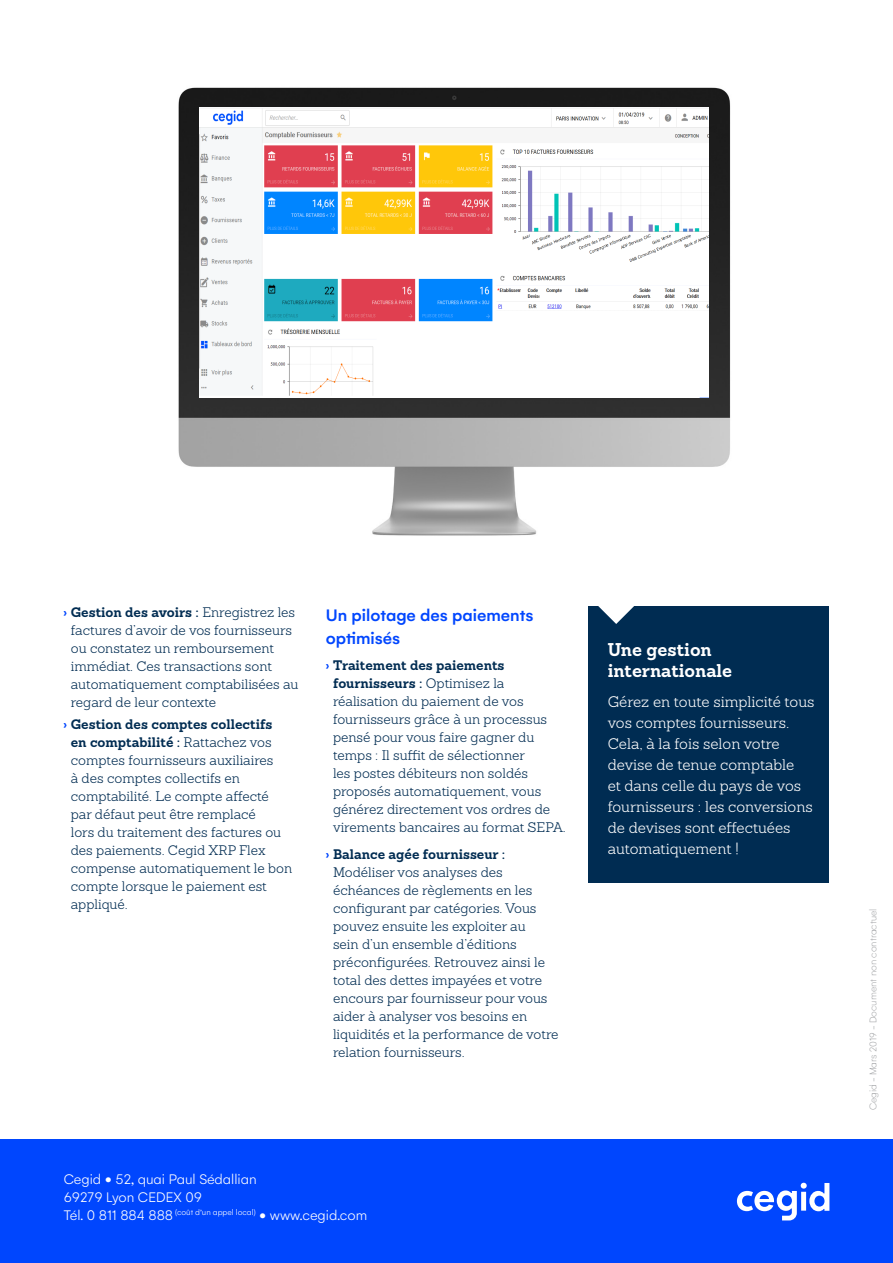
<style>
.page{position:relative;width:893px;height:1263px;background:#fff}
.page>*{position:absolute;margin:0;border:0;box-sizing:border-box;transform-origin:0 0}
.FP_-_Titre_paragraph{font:500 18px/22.5px "Gelion";color:#0046fe}
.t1{font:700 18px/21.6px "Sanchez";color:#fff}
.t2{font:300 15px/21px "Sanchez";color:#fff}
.t3{font:300 15px "Gelion";color:#fff}
.FP_-_Texte_paragraph{font:300 13.5px/18px "Sanchez";color:#002c52}
.t4{font:100 10.5px "Gelion";color:#939598}
.s1{font-family:"Gelion";font-weight:500;font-size:12.75px;color:#0046fe}
.s2{font-weight:700}
</style>
<div class="page">
<div style="left:0;top:1140px;width:893px;height:123px;background:#0046fe"></div>
<svg style="left:737px;top:1183px;width:92px;height:37px"></svg>
<div style="left:588px;top:606px;width:241px;height:276px;background:#002c52"></div>
<svg style="left:598px;top:606px;width:36px;height:18px"></svg>
<img style="left:178px;top:87px;width:553px;height:449px">
<img style="left:200px;top:107px;width:509px;height:291px">
<p class="FP_-_Texte_paragraph" style="left:71px;top:603px;width:229px;text-indent:-7px"><span class="s1">›</span> <span class="s2">Gestion des avoirs :</span> Enregistrez les factures d’avoir de vos fournisseurs ou constatez un remboursement immédiat. Ces transactions sont automatiquement comptabilisées au regard de leur contexte</p>
<p class="FP_-_Texte_paragraph" style="left:71px;top:715px;width:223px;text-indent:-7px"><span class="s1">›</span> <span class="s2">Gestion des comptes collectifs<br>en comptabilité :</span> Rattachez vos comptes fournisseurs auxiliaires<br>à des comptes collectifs en comptabilité. Le compte affecté par défaut peut être remplacé<br>lors du traitement des factures ou des paiements. Cegid XRP Flex compense automatiquement le bon compte lorsque le paiement est appliqué.</p>
<p class="FP_-_Titre_paragraph" style="left:326px;top:604px;width:209px">Un pilotage des paiements optimisés</p>
<p class="FP_-_Texte_paragraph" style="left:333px;top:657px;width:234px;text-indent:-7px"><span class="s1">›</span> <span class="s2">Traitement des paiements fournisseurs :</span> Optimisez la réalisation du paiement de vos fournisseurs grâce à un processus pensé pour vous faire gagner du temps : Il suffit de sélectionner<br>les postes débiteurs non soldés proposés automatiquement, vous générez directement vos ordres de virements bancaires au format SEPA.</p>
<p class="FP_-_Texte_paragraph" style="left:333px;top:845px;width:227px;text-indent:-7px"><span class="s1">›</span> <span class="s2">Balance agée fournisseur :<br></span>Modéliser vos analyses des échéances de règlements en les configurant par catégories. Vous pouvez ensuite les exploiter au<br>sein d’un ensemble d’éditions préconfigurées. Retrouvez ainsi le total des dettes impayées et votre encours par fournisseur pour vous aider à analyser vos besoins en liquidités et la performance de votre relation fournisseurs.</p>
<p class="t1" style="left:608px;top:638px;width:126px">Une gestion internationale</p>
<p class="t2" style="left:608px;top:691px;width:208px">Gérez en toute simplicité tous vos comptes fournisseurs.<br>Cela, à la fois selon votre devise de tenue comptable<br>et dans celle du pays de vos fournisseurs : les conversions de devises sont effectuées automatiquement !</p>
<p class="t3" style="left:64px;top:1170px;width:195px">Cegid • 52, quai Paul Sédallian</p>
<p class="t3" style="left:64px;top:1188px;width:140px">69279 Lyon CEDEX 09</p>
<p class="t3" style="left:64px;top:1206px;width:305px">Tél. 0 811 884 888 <sup>(coût</sup> <sup>d’un</sup> <sup>appel</sup> <sup>local)</sup> • www.cegid.com</p>
<p class="t4" style="left:867px;top:1110px;width:203px;rotate:-90deg">Cegid - Mars 2019 - Document non contractuel</p>
</div>
